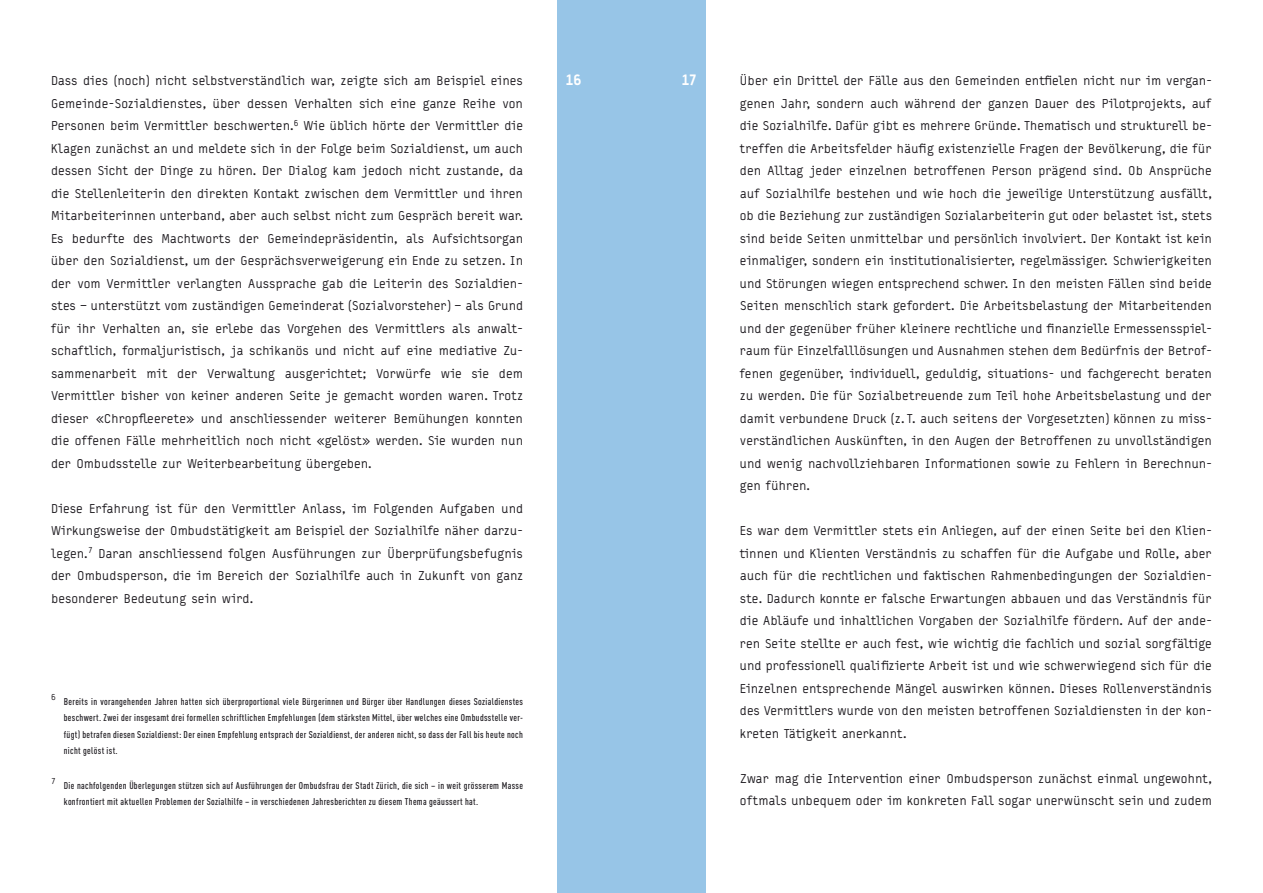
<style>
.page{position:relative;width:1263px;height:893px;background:#fff}
.page>*{position:absolute;margin:0;border:0;box-sizing:border-box;transform-origin:0 0}
.t1{font:900 15px "Typestar";color:#fff}
.t2{font:12.9px/22.5px "Typestar";letter-spacing:.005em;color:#1a171c;text-align:justify}
.t3{font:500 9.75px/16.5px "DIN Cond";letter-spacing:.035em;color:#1a171c;text-align:justify}
.t4{font:9px "Typestar";color:#1a171c}
</style>
<div class="page">
<div style="left:631px;top:0;width:75px;height:893px;background:#97c5e7"></div>
<div style="left:557px;top:0;width:74px;height:893px;background:#97c5e7"></div>
<p class="t2" style="left:51px;top:69px;width:473px">Dass dies (noch) nicht selbstverständlich war, zeigte sich am Beispiel eines</p>
<p class="t1" style="left:566px;top:70px;width:18px">16</p>
<p class="t1" style="left:681px;top:70px;width:18px">17</p>
<p class="t2" style="left:51px;top:92px;width:474px">Gemeinde-Sozialdienstes, über dessen Verhalten sich eine ganze Reihe von Personen beim Vermittler beschwerten.<sup>6</sup> Wie üblich hörte der Vermittler die Klagen zunächst an und meldete sich in der Folge beim Sozialdienst, um auch dessen Sicht der Dinge zu hören. Der Dialog kam jedoch nicht zustande, da die Stellenleiterin den direkten Kontakt zwischen dem Vermittler und ihren Mitarbeiterinnen unterband, aber auch selbst nicht zum Gespräch bereit war.<br>Es bedurfte des Machtworts der Gemeindepräsidentin, als Aufsichtsorgan über den Sozialdienst, um der Gesprächsverweigerung ein Ende zu setzen. In der vom Vermittler verlangten Aussprache gab die Leiterin des Sozialdien&shy;stes – unterstützt vom zuständigen Gemeinderat (Sozialvorsteher) – als Grund für ihr Verhalten an, sie erlebe das Vorgehen des Vermittlers als anwalt&shy;schaftlich, formaljuristisch, ja schikanös und nicht auf eine mediative Zu&shy;sammenarbeit mit der Verwaltung ausgerichtet; Vorwürfe wie sie dem Vermittler bisher von keiner anderen Seite je gemacht worden waren. Trotz dieser «Chropfleerete» und anschliessender weiterer Bemühungen konnten die offenen Fälle mehrheitlich noch nicht «gelöst» werden. Sie wurden nun der Ombudsstelle zur Weiterbearbeitung übergeben.</p>
<p class="t2" style="left:51px;top:497px;width:474px">Diese Erfahrung ist für den Vermittler Anlass, im Folgenden Aufgaben und Wirkungsweise der Ombudstätigkeit am Beispiel der Sozialhilfe näher darzu&shy;legen.<sup>7</sup> Daran anschliessend folgen Ausführungen zur Überprüfungsbefugnis der Ombudsperson, die im Bereich der Sozialhilfe auch in Zukunft von ganz besonderer Bedeutung sein wird.</p>
<p class="t4" style="left:51px;top:692px;width:6px">6</p>
<p class="t3" style="left:64px;top:693px;width:461px">Bereits in vorangehenden Jahren hatten sich überproportional viele Bürgerinnen und Bürger über Handlungen dieses Sozialdienstes beschwert. Zwei der insgesamt drei formellen schriftlichen Empfehlungen (dem stärksten Mittel, über welches eine Ombudsstelle ver&shy;fügt) betrafen diesen Sozialdienst: Der einen Empfehlung entsprach der Sozialdienst, der anderen nicht, so dass der Fall bis heute noch nicht gelöst ist.</p>
<p class="t4" style="left:51px;top:776px;width:6px">7</p>
<p class="t3" style="left:64px;top:777px;width:461px">Die nachfolgenden Überlegungen stützen sich auf Ausführungen der Ombudsfrau der Stadt Zürich, die sich – in weit grösserem Masse konfrontiert mit aktuellen Problemen der Sozialhilfe – in verschiedenen Jahresberichten zu diesem Thema geäussert hat.</p>
<p class="t2" style="left:740px;top:69px;width:474px">Über ein Drittel der Fälle aus den Gemeinden entfielen nicht nur im vergan&shy;genen Jahr, sondern auch während der ganzen Dauer des Pilotprojekts, auf die Sozialhilfe. Dafür gibt es mehrere Gründe. Thematisch und strukturell be&shy;treffen die Arbeitsfelder häufig existenzielle Fragen der Bevölkerung, die für den Alltag jeder einzelnen betroffenen Person prägend sind. Ob Ansprüche auf Sozialhilfe bestehen und wie hoch die jeweilige Unterstützung ausfällt, ob die Beziehung zur zuständigen Sozialarbeiterin gut oder belastet ist, stets sind beide Seiten unmittelbar und persönlich involviert. Der Kontakt ist kein einmaliger, sondern ein institutionalisierter, regelmässiger. Schwierigkeiten und Störungen wiegen entsprechend schwer. In den meisten Fällen sind beide Seiten menschlich stark gefordert. Die Arbeitsbelastung der Mitarbeitenden und der gegenüber früher kleinere rechtliche und finanzielle Ermessensspiel&shy;raum für Einzelfalllösungen und Ausnahmen stehen dem Bedürfnis der Betrof&shy;fenen gegenüber, individuell, geduldig, situations- und fachgerecht beraten zu werden. Die für Sozialbetreuende zum Teil hohe Arbeitsbelastung und der damit verbundene Druck (z. T. auch seitens der Vorgesetzten) können zu miss&shy;verständlichen Auskünften, in den Augen der Betroffenen zu unvollständigen und wenig nachvollziehbaren Informationen sowie zu Fehlern in Berechnun&shy;gen führen.</p>
<p class="t2" style="left:740px;top:519px;width:474px">Es war dem Vermittler stets ein Anliegen, auf der einen Seite bei den Klien&shy;tinnen und Klienten Verständnis zu schaffen für die Aufgabe und Rolle, aber auch für die rechtlichen und faktischen Rahmenbedingungen der Sozialdien&shy;ste. Dadurch konnte er falsche Erwartungen abbauen und das Verständnis für die Abläufe und inhaltlichen Vorgaben der Sozialhilfe fördern. Auf der ande&shy;ren Seite stellte er auch fest, wie wichtig die fachlich und sozial sorgfältige und professionell qualifizierte Arbeit ist und wie schwerwiegend sich für die Einzelnen entsprechende Mängel auswirken können. Dieses Rollenverständnis des Vermittlers wurde von den meisten betroffenen Sozialdiensten in der kon&shy;kreten Tätigkeit anerkannt.</p>
<p class="t2" style="left:740px;top:767px;width:473px">Zwar mag die Intervention einer Ombudsperson zunächst einmal ungewohnt, oftmals unbequem oder im konkreten Fall sogar unerwünscht sein und zudem</p>
</div>
